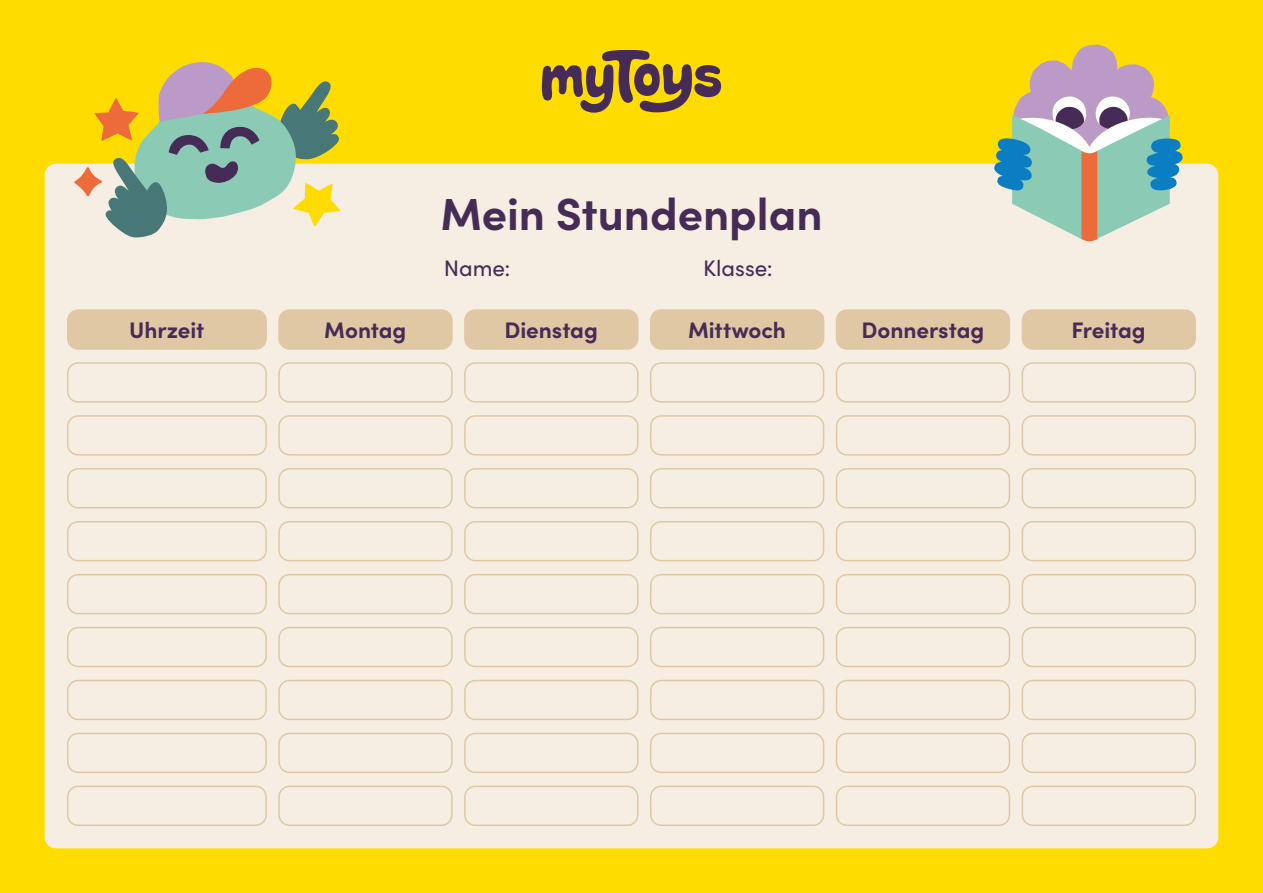
<style>
.page{position:relative;width:1263px;height:893px;background:#ffdc00}
.page>*{position:absolute;margin:0;border:0;box-sizing:border-box;transform-origin:0 0}
.t1{font:700 45px "Sofia Pro";color:#462b56}
.t2{font:700 22.5px "Sofia Pro";letter-spacing:-.005em;color:#462b56}
.t3{font:22.5px "Sofia Pro";letter-spacing:-.005em;color:#462b56}
</style>
<div class="page">
<svg style="left:542px;top:50px;width:179px;height:63px"></svg>
<div style="left:45px;top:164px;width:1173px;height:684px;background:#f6eee2;border-radius:11px"></div>
<div style="left:67px;top:309px;width:200px;height:41px;background:#e1c8a5;border-radius:11px"></div>
<div style="left:278px;top:309px;width:175px;height:41px;background:#e1c8a5;border-radius:11px"></div>
<div style="left:464px;top:309px;width:174px;height:41px;background:#e1c8a5;border-radius:11px"></div>
<div style="left:650px;top:309px;width:174px;height:41px;background:#e1c8a5;border-radius:11px"></div>
<div style="left:836px;top:309px;width:174px;height:41px;background:#e1c8a5;border-radius:11px"></div>
<div style="left:1022px;top:309px;width:174px;height:41px;background:#e1c8a5;border-radius:11px"></div>
<div style="left:67px;top:468px;width:200px;height:40px;border:2px solid #e1c8a5;border-radius:10px"></div>
<div style="left:278px;top:468px;width:175px;height:40px;border:2px solid #e1c8a5;border-radius:10px"></div>
<div style="left:464px;top:468px;width:174px;height:40px;border:2px solid #e1c8a5;border-radius:10px"></div>
<div style="left:650px;top:468px;width:174px;height:40px;border:2px solid #e1c8a5;border-radius:10px"></div>
<div style="left:836px;top:468px;width:174px;height:40px;border:2px solid #e1c8a5;border-radius:10px"></div>
<div style="left:1022px;top:468px;width:174px;height:40px;border:2px solid #e1c8a5;border-radius:10px"></div>
<div style="left:67px;top:627px;width:200px;height:40px;border:2px solid #e1c8a5;border-radius:10px"></div>
<div style="left:278px;top:627px;width:175px;height:40px;border:2px solid #e1c8a5;border-radius:10px"></div>
<div style="left:464px;top:627px;width:174px;height:40px;border:2px solid #e1c8a5;border-radius:10px"></div>
<div style="left:650px;top:627px;width:174px;height:40px;border:2px solid #e1c8a5;border-radius:10px"></div>
<div style="left:836px;top:627px;width:174px;height:40px;border:2px solid #e1c8a5;border-radius:10px"></div>
<div style="left:1022px;top:627px;width:174px;height:40px;border:2px solid #e1c8a5;border-radius:10px"></div>
<div style="left:67px;top:362px;width:200px;height:41px;border:2px solid #e1c8a5;border-radius:10px"></div>
<div style="left:278px;top:362px;width:175px;height:41px;border:2px solid #e1c8a5;border-radius:10px"></div>
<div style="left:464px;top:362px;width:174px;height:41px;border:2px solid #e1c8a5;border-radius:10px"></div>
<div style="left:650px;top:362px;width:174px;height:41px;border:2px solid #e1c8a5;border-radius:10px"></div>
<div style="left:836px;top:362px;width:174px;height:41px;border:2px solid #e1c8a5;border-radius:10px"></div>
<div style="left:1022px;top:362px;width:174px;height:41px;border:2px solid #e1c8a5;border-radius:10px"></div>
<div style="left:67px;top:521px;width:200px;height:40px;border:2px solid #e1c8a5;border-radius:10px"></div>
<div style="left:278px;top:521px;width:175px;height:40px;border:2px solid #e1c8a5;border-radius:10px"></div>
<div style="left:464px;top:521px;width:174px;height:40px;border:2px solid #e1c8a5;border-radius:10px"></div>
<div style="left:650px;top:521px;width:174px;height:40px;border:2px solid #e1c8a5;border-radius:10px"></div>
<div style="left:836px;top:521px;width:174px;height:40px;border:2px solid #e1c8a5;border-radius:10px"></div>
<div style="left:1022px;top:521px;width:174px;height:40px;border:2px solid #e1c8a5;border-radius:10px"></div>
<div style="left:67px;top:680px;width:200px;height:40px;border:2px solid #e1c8a5;border-radius:10px"></div>
<div style="left:278px;top:680px;width:175px;height:40px;border:2px solid #e1c8a5;border-radius:10px"></div>
<div style="left:464px;top:680px;width:174px;height:40px;border:2px solid #e1c8a5;border-radius:10px"></div>
<div style="left:650px;top:680px;width:174px;height:40px;border:2px solid #e1c8a5;border-radius:10px"></div>
<div style="left:836px;top:680px;width:174px;height:40px;border:2px solid #e1c8a5;border-radius:10px"></div>
<div style="left:1022px;top:680px;width:174px;height:40px;border:2px solid #e1c8a5;border-radius:10px"></div>
<div style="left:67px;top:415px;width:200px;height:41px;border:2px solid #e1c8a5;border-radius:10px"></div>
<div style="left:278px;top:415px;width:175px;height:41px;border:2px solid #e1c8a5;border-radius:10px"></div>
<div style="left:464px;top:415px;width:174px;height:41px;border:2px solid #e1c8a5;border-radius:10px"></div>
<div style="left:650px;top:415px;width:174px;height:41px;border:2px solid #e1c8a5;border-radius:10px"></div>
<div style="left:836px;top:415px;width:174px;height:41px;border:2px solid #e1c8a5;border-radius:10px"></div>
<div style="left:1022px;top:415px;width:174px;height:41px;border:2px solid #e1c8a5;border-radius:10px"></div>
<div style="left:67px;top:574px;width:200px;height:40px;border:2px solid #e1c8a5;border-radius:10px"></div>
<div style="left:278px;top:574px;width:175px;height:40px;border:2px solid #e1c8a5;border-radius:10px"></div>
<div style="left:464px;top:574px;width:174px;height:40px;border:2px solid #e1c8a5;border-radius:10px"></div>
<div style="left:650px;top:574px;width:174px;height:40px;border:2px solid #e1c8a5;border-radius:10px"></div>
<div style="left:836px;top:574px;width:174px;height:40px;border:2px solid #e1c8a5;border-radius:10px"></div>
<div style="left:1022px;top:574px;width:174px;height:40px;border:2px solid #e1c8a5;border-radius:10px"></div>
<div style="left:67px;top:733px;width:200px;height:40px;border:2px solid #e1c8a5;border-radius:10px"></div>
<div style="left:278px;top:733px;width:175px;height:40px;border:2px solid #e1c8a5;border-radius:10px"></div>
<div style="left:464px;top:733px;width:174px;height:40px;border:2px solid #e1c8a5;border-radius:10px"></div>
<div style="left:650px;top:733px;width:174px;height:40px;border:2px solid #e1c8a5;border-radius:10px"></div>
<div style="left:836px;top:733px;width:174px;height:40px;border:2px solid #e1c8a5;border-radius:10px"></div>
<div style="left:1022px;top:733px;width:174px;height:40px;border:2px solid #e1c8a5;border-radius:10px"></div>
<div style="left:67px;top:786px;width:200px;height:40px;border:2px solid #e1c8a5;border-radius:10px"></div>
<div style="left:278px;top:786px;width:175px;height:40px;border:2px solid #e1c8a5;border-radius:10px"></div>
<div style="left:464px;top:786px;width:174px;height:40px;border:2px solid #e1c8a5;border-radius:10px"></div>
<div style="left:650px;top:786px;width:174px;height:40px;border:2px solid #e1c8a5;border-radius:10px"></div>
<div style="left:836px;top:786px;width:174px;height:40px;border:2px solid #e1c8a5;border-radius:10px"></div>
<div style="left:1022px;top:786px;width:174px;height:40px;border:2px solid #e1c8a5;border-radius:10px"></div>
<svg style="left:74px;top:62px;width:267px;height:175px"></svg>
<svg style="left:994px;top:45px;width:189px;height:196px"></svg>
<h1 class="t1" style="left:440px;top:180px;width:384px">Mein Stundenplan</h1>
<p class="t3" style="left:444px;top:252px;width:68px">Name:</p>
<p class="t3" style="left:703px;top:252px;width:71px">Klasse:</p>
<p class="t2" style="left:129px;top:312px;width:77px">Uhrzeit</p>
<p class="t2" style="left:324px;top:312px;width:84px">Montag</p>
<p class="t2" style="left:504px;top:312px;width:95px">Dienstag</p>
<p class="t2" style="left:688px;top:312px;width:99px">Mittwoch</p>
<p class="t2" style="left:861px;top:312px;width:124px">Donnerstag</p>
<p class="t2" style="left:1071px;top:312px;width:76px">Freitag</p>
</div>
